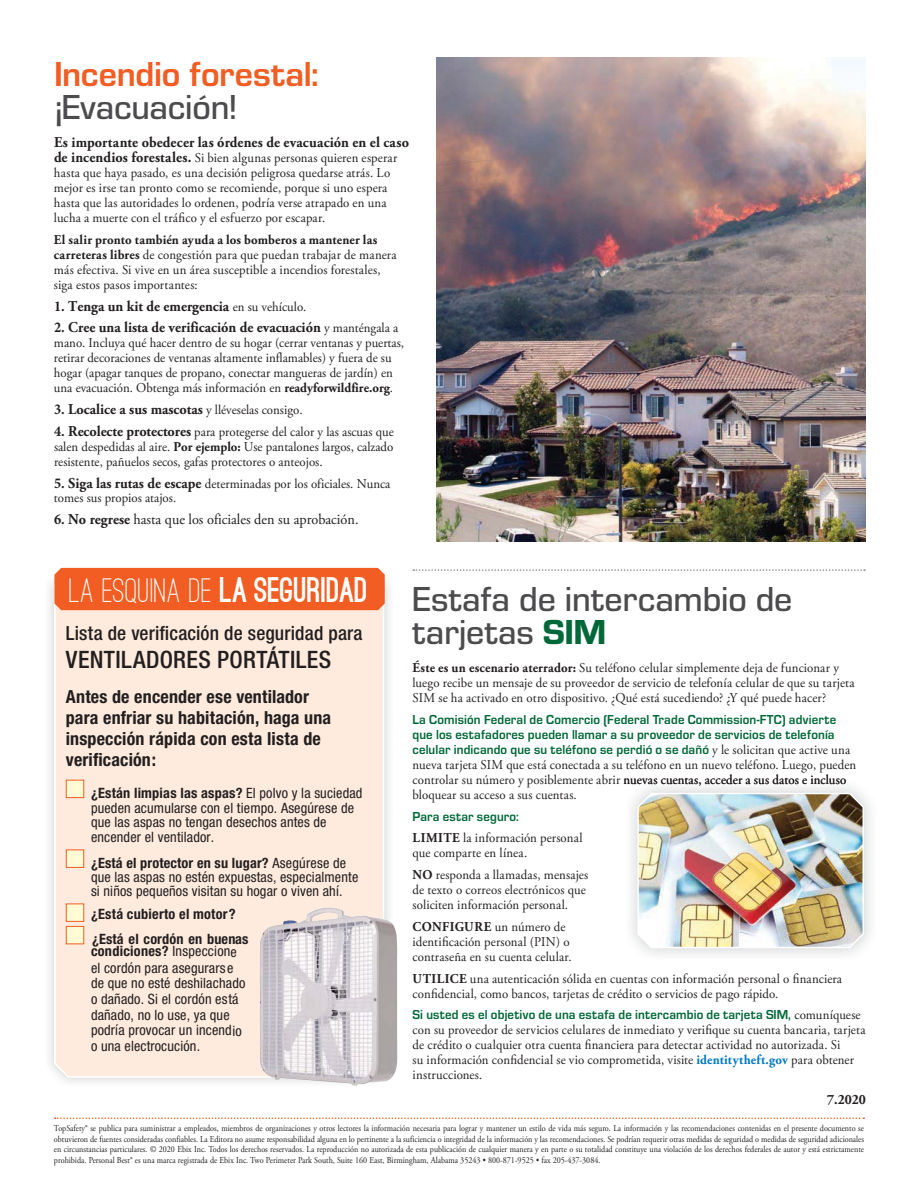
<style>
.page{position:relative;width:918px;height:1188px;background:#fff}
.page>*{position:absolute;margin:0;border:0;box-sizing:border-box;transform-origin:0 0}
.t1{font:500 36px/33px "Eurostile T";letter-spacing:-.005em;color:#4c4c4e}
.t2{font:700 36px "Eurostile T";letter-spacing:-.005em;color:#f15d22}
.t3{font:500 35.1px "Ostrich Sans";letter-spacing:.01em;color:#fff}
.t4{font:500 condensed 24px "Helvetica Neue";letter-spacing:.015em;color:#231f20}
.t5{font:500 condensed 19.5px "Helvetica Neue";letter-spacing:.01em;color:#231f20}
.t6{font:700 condensed 18px/21px "Helvetica Neue";letter-spacing:.01em;color:#231f20}
.t7{font:700 15px "Adobe Garamond Pro";color:#231f20;scale:.95 1}
.t8{font:15px "Adobe Garamond Pro";color:#231f20;scale:.95 1}
.t9{font:condensed 14.25px/15.8px "Helvetica Neue";letter-spacing:.01em;color:#231f20}
.t10{font:700 condensed 14.25px/25.3px "Helvetica Neue";letter-spacing:.015em;color:#231f20}
.t11{font:700 14.25px "Adobe Garamond Pro";color:#231f20;scale:.95 1}
.t12{font:13.5px/15px "Adobe Garamond Pro";letter-spacing:.005em;color:#231f20;scale:.95 1}
.t13{font:700 13.5px/15px "Eurostile T";letter-spacing:.01em;color:#006838;scale:.95 1}
.t14{font:9px/10.5px "Adobe Garamond Pro";color:#231f20;text-align:justify;scale:.9 1}
.s1{font-weight:700;font-size:15px}
.s2{font-weight:700}
.s3{font-family:"Minion Pro"}
.s4{font-weight:400;font-size:13.5px}
.s5{font-family:"Minion Pro";font-weight:700;font-size:15px}
.s6{font-family:"Minion Pro";font-weight:700}
.s7{font-weight:900;font-size:33.75px}
.s8{font-family:"Eurostile T Heav";font-weight:400;color:#006838}
.s9{font-family:"Adobe Garamond Pro";font-weight:400;color:#231f20}
.s10{font-weight:700;color:#0079c1}
</style>
<div class="page">
<svg style="left:55px;top:1118px;width:809px;height:1px"></svg>
<div style="left:53px;top:584px;width:332px;height:494px;background:#feebde"></div>
<div style="left:54px;top:568px;width:331px;height:42px;background:#f15d22"></div>
<div style="left:66px;top:780px;width:18px;height:18px;background:#fffcd5"></div>
<div style="left:66px;top:780px;width:18px;height:18px;border:1px solid #f15d22"></div>
<div style="left:66px;top:850px;width:18px;height:18px;background:#fffbd6;border:1px solid #f25b21"></div>
<div style="left:66px;top:904px;width:18px;height:17px;background:#fffcd5"></div>
<div style="left:66px;top:904px;width:18px;height:18px;border:1px solid #f15d22"></div>
<div style="left:66px;top:926px;width:18px;height:18px;background:#fffcd5"></div>
<div style="left:66px;top:926px;width:18px;height:18px;border:1px solid #f15d22"></div>
<svg style="left:413px;top:569px;width:452px;height:2px"></svg>
<img style="left:436px;top:58px;width:430px;height:483px">
<img style="left:637px;top:791px;width:228px;height:158px">
<img style="left:260px;top:907px;width:138px;height:179px">
<h1 class="t2" style="left:54px;top:59px;width:266px">Incendio forestal:</h1>
<h1 class="t1" style="left:54px;top:90px;width:185px">¡Evacuación!</h1>
<p class="t7" style="left:54px;top:136px;width:375px">Es importante obedecer las órdenes de evacuación en el caso</p>
<p class="t12" style="left:54px;top:151px;width:363px"><span class="s1">de incendios forestales.</span> Si bien algunas personas quieren esperar hasta que haya pasado, es una decisión peligrosa quedarse atrás. Lo mejor es irse tan pronto como se recomiende, porque si uno espera hasta que las autoridades lo ordenen, podría verse atrapado en una lucha a muerte con el tráfico y el esfuerzo por escapar.</p>
<p class="t12" style="left:54px;top:233px;width:362px"><span class="s2">El salir pronto también ayuda a los bomberos a mantener las carreteras libres</span> de congestión para que puedan trabajar de manera más efectiva. Si vive en un área susceptible a incendios forestales, siga estos pasos importantes:</p>
<p class="t7" style="left:54px;top:300px;width:267px"><span class="s3">1.</span> Tenga un kit de emergencia <span class="s4">en su vehículo.</span></p>
<p class="t7" style="left:54px;top:321px;width:364px"><span class="s3">2.</span> Cree una lista de verificación de evacuación <span class="s4">y manténgala a</span></p>
<p class="t12" style="left:54px;top:337px;width:370px">mano. Incluya qué hacer dentro de su hogar (cerrar ventanas y puertas, retirar decoraciones de ventanas altamente inflamables) y fuera de su hogar (apagar tanques de propano, conectar mangueras de jardín) en una evacuación. Obtenga más información en <span class="s2">readyforwildfire.org</span>.</p>
<p class="t7" style="left:54px;top:403px;width:263px"><span class="s3">3.</span> Localice a sus mascotas <span class="s4">y lléveselas consigo.</span></p>
<p class="t12" style="left:54px;top:425px;width:359px;text-align:justify"><span class="s5">4.</span> <span class="s1">Recolecte protectores</span> para protegerse del calor y las ascuas que salen despedidas al aire. <span class="s2">Por ejemplo:</span> Use pantalones largos, calzado resistente, pañuelos secos, gafas protectores o anteojos.</p>
<p class="t12" style="left:54px;top:477px;width:356px"><span class="s5">5.</span> <span class="s1">Siga las rutas de escape</span> determinadas por los oficiales. Nunca tomes sus propios atajos.</p>
<p class="t8" style="left:54px;top:513px;width:322px"><span class="s6">6.</span> <span class="s2">No regrese</span> hasta que los oficiales den su aprobación.</p>
<h2 class="t3" style="left:69px;top:575px;width:300px">LA ESQUINA DE <span class="s7">LA SEGURIDAD</span></h2>
<h3 class="t5" style="left:66px;top:626px;width:298px">Lista de verificación de seguridad para</h3>
<h3 class="t4" style="left:66px;top:651px;width:267px">VENTILADORES PORTÁTILES</h3>
<h3 class="t6" style="left:66px;top:687px;width:267px">Antes de encender ese ventilador para enfriar su habitación, haga una inspección rápida con esta lista de verificación:</h3>
<p class="t9" style="left:91px;top:787px;width:273px;line-height:14.7px"><span class="s2">¿Están limpias las aspas?</span> El polvo y la suciedad pueden acumularse con el tiempo. Asegúrese de que las aspas no tengan desechos antes de encender el ventilador.</p>
<p class="t9" style="left:91px;top:857px;width:269px;line-height:14.1px"><span class="s2">¿Está el protector en su lugar?</span> Asegúrese de que las aspas no estén expuestas, especialmente si niños pequeños visitan su hogar o viven ahí.</p>
<p class="t10" style="left:91px;top:902px;width:159px">¿Está cubierto el motor? ¿Está el cordón en buenas</p>
<p class="t9" style="left:91px;top:945px;width:156px"><span class="s2">condiciones?</span> Inspeccione el cordón para asegurarse de que no esté deshilachado o dañado. Si el cordón está dañado, no lo use, ya que podría provocar un incendio o una electrocución.</p>
<h1 class="t1" style="left:413px;top:582px;width:381px">Estafa de intercambio de tarjetas <span class="s8">SIM</span></h1>
<p class="t12" style="left:413px;top:662px;width:467px"><span class="s2">Éste es un escenario aterrador:</span> Su teléfono celular simplemente deja de funcionar y luego recibe un mensaje de su proveedor de servicio de telefonía celular de que su tarjeta<br>SIM se ha activado en otro dispositivo. ¿Qué está sucediendo? ¿Y qué puede hacer?</p>
<p class="t13" style="left:413px;top:713px;width:462px">La Comisión Federal de Comercio (Federal Trade Commission-FTC) advierte que los estafadores pueden llamar a su proveedor de servicios de telefonía celular indicando que su teléfono se perdió o se dañó <span class="s9">y le solicitan que active una</span></p>
<p class="t12" style="left:413px;top:758px;width:469px">nueva tarjeta SIM que está conectada a su teléfono en un nuevo teléfono. Luego, pueden controlar su número y posiblemente abrir nuevas cuentas, acceder a sus datos e incluso bloquear su acceso a sus cuentas.</p>
<p class="t13" style="left:413px;top:810px;width:114px">Para estar seguro:</p>
<p class="t12" style="left:413px;top:832px;width:180px"><span class="s2">LIMITE</span> la información personal que comparte en línea.</p>
<p class="t12" style="left:413px;top:869px;width:187px"><span class="s2">NO</span> responda a llamadas, mensajes de texto o correos electrónicos que soliciten información personal.</p>
<p class="t12" style="left:413px;top:920px;width:169px"><span class="s2">CONFIGURE</span> un número de identificación personal (PIN) o contraseña en su cuenta celular.</p>
<p class="t12" style="left:413px;top:972px;width:454px"><span class="s2">UTILICE</span> una autenticación sólida en cuentas con información personal o financiera confidencial, como bancos, tarjetas de crédito o servicios de pago rápido.</p>
<p class="t13" style="left:413px;top:1009px;width:473px">Si usted es el objetivo de una estafa de intercambio de tarjeta SIM, <span class="s9">comuníquese</span></p>
<p class="t12" style="left:413px;top:1024px;width:478px">con su proveedor de servicios celulares de inmediato y verifique su cuenta bancaria, tarjeta de crédito o cualquier otra cuenta financiera para detectar actividad no autorizada. Si<br>su información confidencial se vio comprometida, visite <span class="s10">identitytheft.gov</span> para obtener instrucciones.</p>
<p class="t11" style="left:827px;top:1093px;width:42px">7.2020</p>
<p class="t14" style="left:54px;top:1124px;width:902px">TopSafety® se publica para suministrar a empleados, miembros de organizaciones y otros lectores la información necesaria para lograr y mantener un estilo de vida más seguro. La información y las recomendaciones contenidas en el presente documento se obtuvieron de fuentes consideradas confiables. La Editora no asume responsabilidad alguna en lo pertinente a la suficiencia o integridad de la información y las recomendaciones. Se podrían requerir otras medidas de seguridad o medidas de seguridad adicionales en circunstancias particulares. © 2020 Ebix Inc. Todos los derechos reservados. La reproducción no autorizada de esta publicación de cualquier manera y en parte o su totalidad constituye una violación de los derechos federales de autor y está estrictamente prohibida. Personal Best® es una marca registrada de Ebix Inc. Two Perimeter Park South, Suite 160 East, Birmingham, Alabama 35243 800-871-9525 fax 205-437-3084.</p>
<p class="t14" style="left:483px;top:1155px;width:5px">•</p>
<p class="t14" style="left:536px;top:1155px;width:5px">•</p>
</div>
